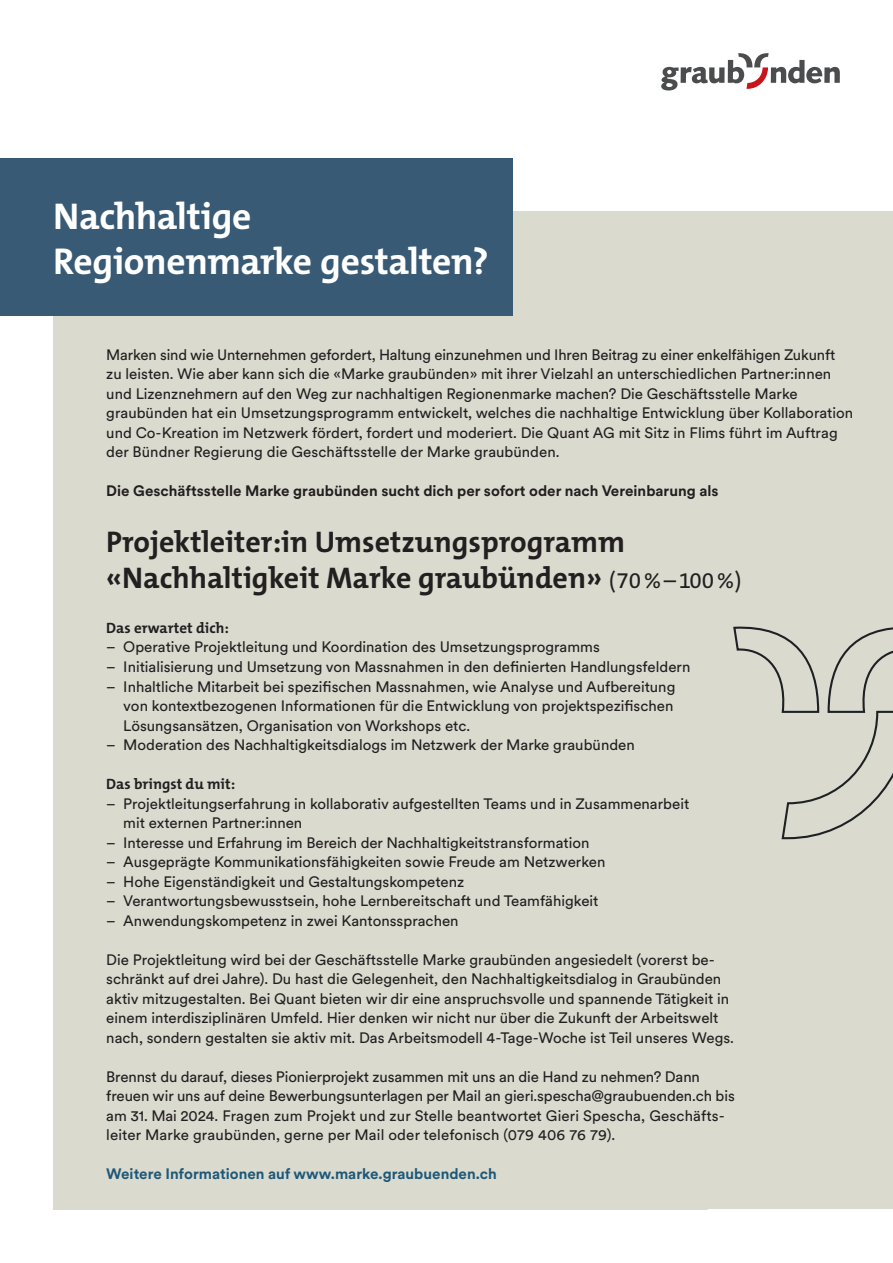
<style>
.page{position:relative;width:893px;height:1263px;background:#fff}
.page>*{position:absolute;margin:0;border:0;box-sizing:border-box;transform-origin:0 0}
.t1{font:700 37.5px/45px "The Mix B W7";letter-spacing:-.01em;color:#fff}
.Stelle{font:700 30px/36px "The Mix B W7";color:#231f20}
._05_Grundtext{font:15px/19.5px "Circulargraubuenden";color:#231f20}
._05_Grundtext-2{font:700 15px "Circulargraubuenden";color:#231f20}
._05_Grundtext-3{font:700 15px "Circulargraubuenden";color:#1d5879}
._04_Titel_Fliesstext{font:700 15px "The Mix B W7";color:#231f20}
.s1{font-family:"The Mix B W5 Plain";font-weight:400;font-size:22.5px}
.s2{font-family:"Circular Std"}
</style>
<div class="page">
<svg style="left:661px;top:53px;width:179px;height:37px"></svg>
<div style="left:53px;top:211px;width:840px;height:999px;background:#dbdacf"></div>
<div style="left:0;top:158px;width:512px;height:158px;background:#385a75"></div>
<svg style="left:733px;top:626px;width:160px;height:214px"></svg>
<p class="t1" style="left:53px;top:194px;width:437px">Nachhaltige<br>Regionenmarke gestalten?</p>
<p class="_05_Grundtext" style="left:106px;top:344px;width:748px">Marken sind wie Unternehmen gefordert, Haltung einzunehmen und Ihren Beitrag zu einer enkelfähigen Zukunft zu leisten. Wie aber kann sich die «Marke graubünden» mit ihrer Vielzahl an unterschiedlichen Partner:innen und Lizenznehmern auf den Weg zur nachhaltigen Regionenmarke machen? Die Geschäftsstelle Marke graubünden hat ein Umsetzungsprogramm entwickelt, welches die nachhaltige Entwicklung über Kollaboration und Co-Kreation im Netzwerk fördert, fordert und moderiert. Die Quant AG mit Sitz in Flims führt im Auftrag der Bündner Regierung die Geschäftsstelle der Marke graubünden.</p>
<p class="_05_Grundtext-2" style="left:106px;top:481px;width:614px">Die Geschäftsstelle Marke graubünden sucht dich per sofort oder nach Vereinbarung als</p>
<p class="Stelle" style="left:106px;top:524px;width:637px">Projektleiter:in Umsetzungsprogramm «Nachhaltigkeit Marke graubünden» <span class="s1">(70%–100%)</span></p>
<p class="_04_Titel_Fliesstext" style="left:106px;top:618px;width:124px">Das erwartet dich:</p>
<p class="_05_Grundtext" style="left:106px;top:637px;width:495px"><span class="s2">–</span> Operative Projektleitung und Koordination des Umsetzungsprogramms</p>
<p class="_05_Grundtext" style="left:106px;top:656px;width:586px"><span class="s2">–</span> Initialisierung und Umsetzung von Massnahmen in den definierten Handlungsfeldern</p>
<p class="_05_Grundtext" style="left:123px;top:676px;width:554px;text-indent:-17px"><span class="s2">–</span> Inhaltliche Mitarbeit bei spezifischen Massnahmen, wie Analyse und Aufbereitung von kontextbezogenen Informationen für die Entwicklung von projektspezifischen<br>Lösungsansätzen, Organisation von Workshops etc.</p>
<p class="_05_Grundtext" style="left:106px;top:734px;width:530px"><span class="s2">–</span> Moderation des Nachhaltigkeitsdialogs im Netzwerk der Marke graubünden</p>
<p class="_04_Titel_Fliesstext" style="left:106px;top:774px;width:130px">Das bringst du mit:</p>
<p class="_05_Grundtext" style="left:123px;top:793px;width:567px;text-indent:-17px"><span class="s2">–</span> Projektleitungserfahrung in kollaborativ aufgestellten Teams und in Zusammenarbeit mit externen Partner:innen</p>
<p class="_05_Grundtext" style="left:106px;top:832px;width:485px"><span class="s2">–</span> Interesse und Erfahrung im Bereich der Nachhaltigkeitstransformation</p>
<p class="_05_Grundtext" style="left:106px;top:851px;width:501px"><span class="s2">–</span> Ausgeprägte Kommunikationsfähigkeiten sowie Freude am Netzwerken</p>
<p class="_05_Grundtext" style="left:106px;top:871px;width:359px"><span class="s2">–</span> Hohe Eigenständigkeit und Gestaltungskompetenz</p>
<p class="_05_Grundtext" style="left:106px;top:890px;width:494px"><span class="s2">–</span> Verantwortungsbewusstsein, hohe Lernbereitschaft und Teamfähigkeit</p>
<p class="_05_Grundtext" style="left:106px;top:910px;width:354px"><span class="s2">–</span> Anwendungskompetenz in zwei Kantonssprachen</p>
<p class="_05_Grundtext" style="left:106px;top:949px;width:629px">Die Projektleitung wird bei der Geschäftsstelle Marke graubünden angesiedelt (vorerst be&shy;schränkt auf drei Jahre). Du hast die Gelegenheit, den Nachhaltigkeitsdialog in Graubünden aktiv mitzugestalten. Bei Quant bieten wir dir eine anspruchsvolle und spannende Tätigkeit in einem interdisziplinären Umfeld. Hier denken wir nicht nur über die Zukunft der Arbeitswelt nach, sondern gestalten sie aktiv mit. Das Arbeitsmodell 4-Tage-Woche ist Teil unseres Wegs.</p>
<p class="_05_Grundtext" style="left:106px;top:1066px;width:630px">Brennst du darauf, dieses Pionierprojekt zusammen mit uns an die Hand zu nehmen? Dann freuen wir uns auf deine Bewerbungsunterlagen per Mail an gieri.spescha@graubuenden.ch bis am 31. Mai 2024. Fragen zum Projekt und zur Stelle beantwortet Gieri Spescha, Geschäfts&shy;leiter Marke graubünden, gerne per Mail oder telefonisch (079 406 76 79).</p>
<p class="_05_Grundtext-3" style="left:106px;top:1163px;width:392px">Weitere Informationen auf www.marke.graubuenden.ch</p>
</div>
